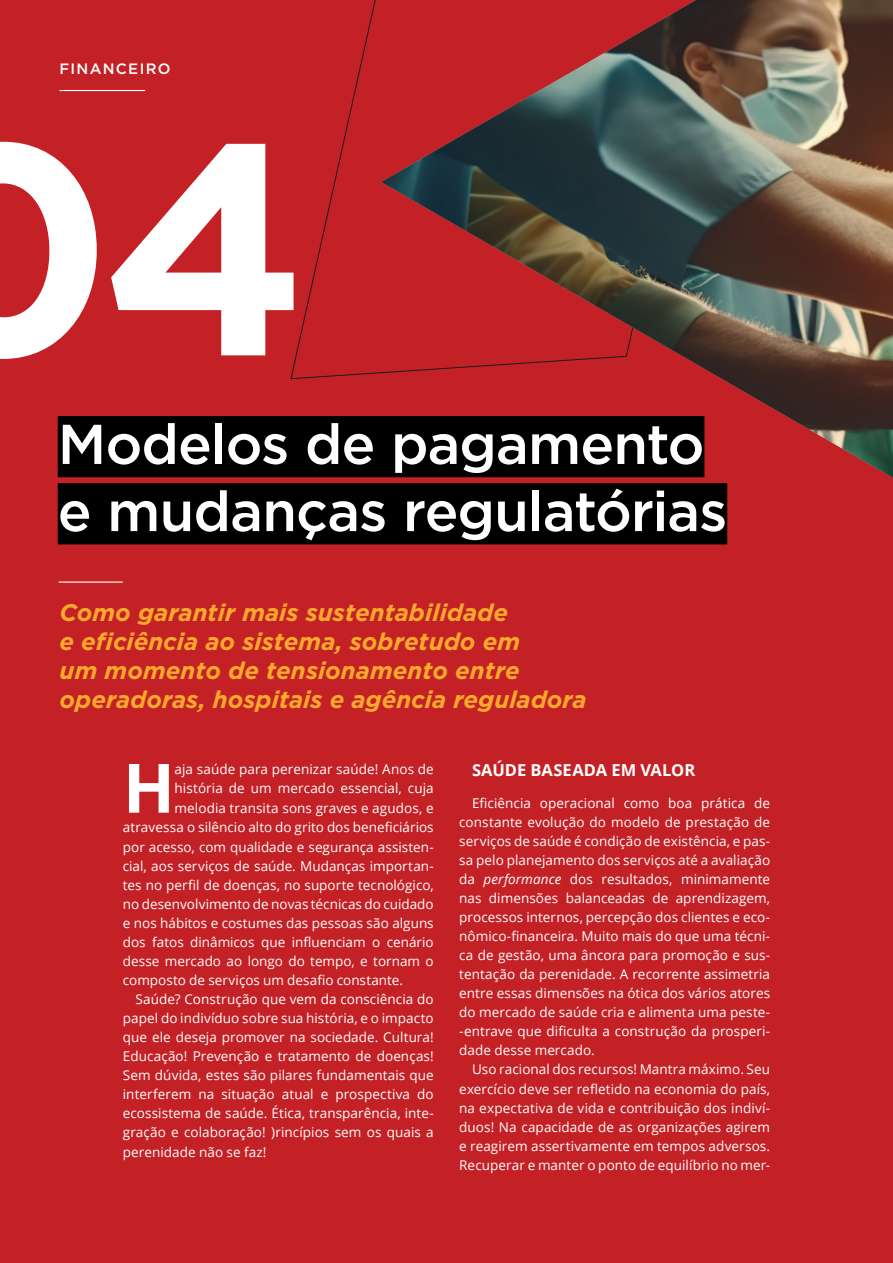
<style>
.page{position:relative;width:893px;height:1263px;background:#c42126}
.page>*{position:absolute;margin:0;border:0;box-sizing:border-box;transform-origin:0 0}
.Destaque_Italico{font:700 300px "Gotham";color:#fff}
.Caps_Inicial_Text_Open_Sans{font:700 68.1px "Open Sans";color:#fff}
.Headline{font:500 55.95px/67.2px "Gotham";letter-spacing:-.015em;color:#fff}
.Destaque_Italico-2{font:italic 700 24px/28.8px "Gotham";color:#faa92c}
.Texto_Open_Sans{font:700 16.5px "Open Sans";letter-spacing:.005em;color:#fff}
.Headline-2{font:500 15px "Gotham";letter-spacing:.085em;color:#fff}
.Texto_Open_Sans-2{font:13.5px/19px "Open Sans";letter-spacing:.005em;color:#fff;text-align:justify}
.Caps_Inicial_Text_Open_Sans-2{font:13.5px "Open Sans";color:#fff}
.s1{font-style:italic}
</style>
<div class="page">
<svg style="left:290px;top:0;width:91px;height:379px"></svg>
<hr style="left:60px;top:90px;width:85px;height:1px;background:#fff">
<hr style="left:59px;top:581px;width:64px;height:2px;background:#fff">
<div style="left:58px;top:416px;width:646px;height:61px;background:#000"></div>
<div style="left:58px;top:483px;width:669px;height:61px;background:#000"></div>
<img style="left:381px;top:0;width:512px;height:478px">
<p class="Headline-2" style="left:60px;top:59px;width:113px">FINANCEIRO</p>
<p class="Destaque_Italico" style="left:-106px;top:50px;width:416px">04</p>
<p class="Headline" style="left:58px;top:410px;width:671px">Modelos de pagamento e mudanças regulatórias</p>
<p class="Destaque_Italico-2" style="left:60px;top:598px;width:529px">Como garantir mais sustentabilidade<br>e eficiência ao sistema, sobretudo em<br>um momento de tensionamento entre operadoras, hospitais e agência reguladora</p>
<p class="Caps_Inicial_Text_Open_Sans" style="left:123px;top:740px;width:54px">H</p>
<p class="Caps_Inicial_Text_Open_Sans-2" style="left:175px;top:759px;width:261px">aja saúde para perenizar saúde! Anos de</p>
<p class="Caps_Inicial_Text_Open_Sans-2" style="left:175px;top:779px;width:261px">história de um mercado essencial, cuja</p>
<p class="Caps_Inicial_Text_Open_Sans-2" style="left:175px;top:798px;width:261px">melodia transita sons graves e agudos, e</p>
<p class="Caps_Inicial_Text_Open_Sans-2" style="left:123px;top:818px;width:312px">atravessa o silêncio alto do grito dos beneficiários</p>
<p class="Caps_Inicial_Text_Open_Sans-2" style="left:123px;top:837px;width:312px">por acesso, com qualidade e segurança assisten-</p>
<p class="Caps_Inicial_Text_Open_Sans-2" style="left:123px;top:856px;width:312px">cial, aos serviços de saúde. Mudanças importan-</p>
<p class="Caps_Inicial_Text_Open_Sans-2" style="left:123px;top:876px;width:312px">tes no perfil de doenças, no suporte tecnológico,</p>
<p class="Caps_Inicial_Text_Open_Sans-2" style="left:123px;top:895px;width:312px">no desenvolvimento de novas técnicas do cuidado</p>
<p class="Caps_Inicial_Text_Open_Sans-2" style="left:123px;top:914px;width:312px">e nos hábitos e costumes das pessoas são alguns</p>
<p class="Caps_Inicial_Text_Open_Sans-2" style="left:123px;top:933px;width:312px">dos fatos dinâmicos que influenciam o cenário</p>
<p class="Caps_Inicial_Text_Open_Sans-2" style="left:123px;top:952px;width:312px">desse mercado ao longo do tempo, e tornam o</p>
<p class="Caps_Inicial_Text_Open_Sans-2" style="left:123px;top:971px;width:282px">composto de serviços um desafio constante.</p>
<p class="Texto_Open_Sans-2" style="left:123px;top:989px;width:312px;text-indent:13px">Saúde? Construção que vem da consciência do papel do indivíduo sobre sua história, e o impacto que ele deseja promover na sociedade. Cultura!<br>Educação! Prevenção e tratamento de doenças!<br>Sem dúvida, estes são pilares fundamentais que interferem na situação atual e prospectiva do ecossistema de saúde. Ética, transparência, inte&shy;gração e colaboração! )rincípios sem os quais a perenidade não se faz!</p>
<p class="Texto_Open_Sans" style="left:472px;top:758px;width:225px">SAÚDE BASEADA EM VALOR</p>
<p class="Texto_Open_Sans-2" style="left:459px;top:793px;width:312px;text-indent:13px">Eficiência operacional como boa prática de constante evolução do modelo de prestação de serviços de saúde é condição de existência, e pas&shy;sa pelo planejamento dos serviços até a avaliação da <span class="s1">performance</span> dos resultados, minimamente nas dimensões balanceadas de aprendizagem, processos internos, percepção dos clientes e eco&shy;nômico-financeira. Muito mais do que uma técni&shy;ca de gestão, uma âncora para promoção e sus&shy;tentação da perenidade. A recorrente assimetria entre essas dimensões na ótica dos vários atores do mercado de saúde cria e alimenta uma peste--entrave que dificulta a construção da prosperi&shy;dade desse mercado.</p>
<p class="Texto_Open_Sans-2" style="left:459px;top:1060px;width:312px;text-indent:13px">Uso racional dos recursos! Mantra máximo. Seu exercício deve ser refletido na economia do país, na expectativa de vida e contribuição dos indiví&shy;duos! Na capacidade de as organizações agirem e reagirem assertivamente em tempos adversos.<br>Recuperar e manter o ponto de equilíbrio no mer-</p>
</div>
